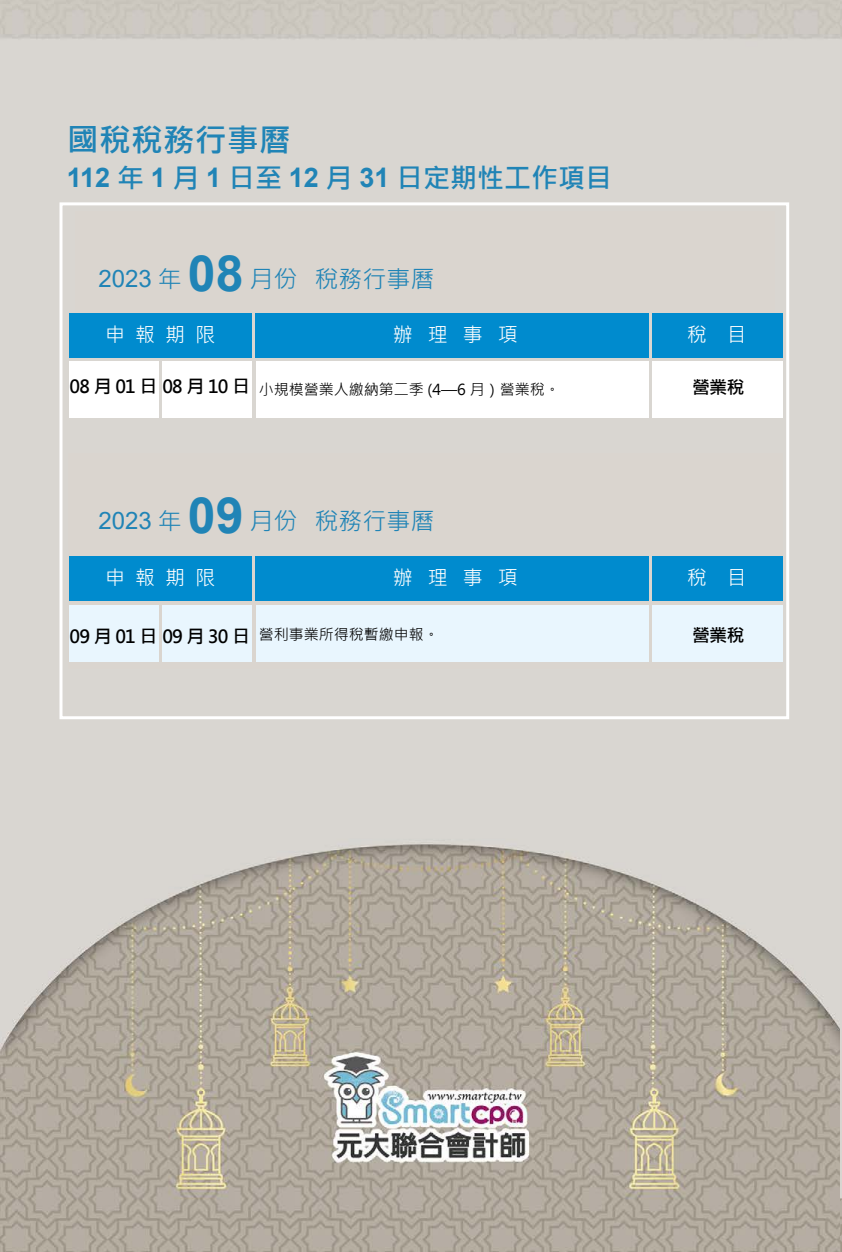
<style>
.page{position:relative;width:842px;height:1252px;background:#fff}
.page>*{position:absolute;margin:0;border:0;box-sizing:border-box;transform-origin:0 0}
.t1{font:700 32px "Microsoft Jheng Hei";color:#2084b6}
.t2{font:700 27px "Microsoft Jheng Hei";color:#2084b6}
.t3{font:24px "Microsoft Jheng Hei";color:#2084b6}
.t4{font:20px "Microsoft Jheng Hei";color:#fff}
.t5{font:700 18px "Microsoft Jheng Hei";letter-spacing:-.05em;color:#000}
.t6{font:15px "Microsoft Jheng Hei";color:#000}
.s1{font-family:"Arial"}
.s2{font-family:"Arial";font-weight:700;font-size:50px}
.s3{font-weight:700;font-size:18px}
.s4{font-weight:400;font-size:15px}
</style>
<div class="page">
<img style="left:1px;top:0;width:839px;height:1252px">
<div style="left:68px;top:453px;width:715px;height:215px;background:#dad5cf"></div>
<div style="left:69px;top:556px;width:183px;height:44px;background:#008bce"></div>
<div style="left:256px;top:556px;width:393px;height:44px;background:#008bce"></div>
<div style="left:652px;top:556px;width:131px;height:44px;background:#008bce"></div>
<div style="left:69px;top:605px;width:89px;height:57px;background:#e9f6fe"></div>
<div style="left:163px;top:605px;width:89px;height:57px;background:#e9f6fe"></div>
<div style="left:652px;top:605px;width:130px;height:57px;background:#e9f6fe"></div>
<div style="left:256px;top:605px;width:393px;height:57px;background:#e9f6fe"></div>
<div style="left:75px;top:211px;width:700px;height:102px;background:#dad5cf"></div>
<div style="left:69px;top:313px;width:183px;height:45px;background:#008bce"></div>
<div style="left:256px;top:313px;width:393px;height:45px;background:#008bce"></div>
<div style="left:652px;top:313px;width:131px;height:45px;background:#008bce"></div>
<div style="left:69px;top:361px;width:89px;height:57px;background:#fff"></div>
<div style="left:163px;top:361px;width:89px;height:57px;background:#fff"></div>
<div style="left:652px;top:361px;width:130px;height:57px;background:#fff"></div>
<div style="left:256px;top:361px;width:393px;height:57px;background:#fff"></div>
<div style="left:60px;top:202px;width:729px;height:517px;border:3px solid #fff"></div>
<img style="left:840px;top:0;width:2px;height:1252px">
<h1 class="t1" style="left:67px;top:120px;width:226px">國稅稅務行事曆</h1>
<h2 class="t2" style="left:67px;top:161px;width:547px"><span class="s1">112</span> 年 <span class="s1">1</span> 月 <span class="s1">1</span> 日至 <span class="s1">12</span> 月 <span class="s1">31</span> 日定期性工作項目</h2>
<h3 class="t3" style="left:99px;top:264px;width:337px"><span class="s1">2023</span> 年 <span class="s2">08</span> 月份 稅務行事曆</h3>
<h3 class="t4" style="left:105px;top:322px;width:111px">申 報 期 限</h3>
<h3 class="t4" style="left:393px;top:322px;width:126px">辦 理 事 項</h3>
<h3 class="t4" style="left:687px;top:322px;width:61px">稅 目</h3>
<p class="t6" style="left:70px;top:380px;width:492px"><span class="s3">08 月 01 日 08 月 10 日</span>小規模營業人繳納第二季 (4—6 月）營業稅。</p>
<p class="t5" style="left:692px;top:376px;width:54px">營業稅</p>
<h3 class="t3" style="left:99px;top:506px;width:337px"><span class="s1">2023</span> 年 <span class="s2">09</span> 月份 稅務行事曆</h3>
<h3 class="t4" style="left:105px;top:565px;width:111px">申 報 期 限</h3>
<h3 class="t4" style="left:393px;top:565px;width:126px">辦 理 事 項</h3>
<h3 class="t4" style="left:687px;top:565px;width:61px">稅 目</h3>
<p class="t5" style="left:70px;top:625px;width:371px">09 月 01 日 09 月 30 日<span class="s4">營利事業所得稅暫繳申報。</span></p>
<p class="t5" style="left:692px;top:624px;width:54px">營業稅</p>
</div>
